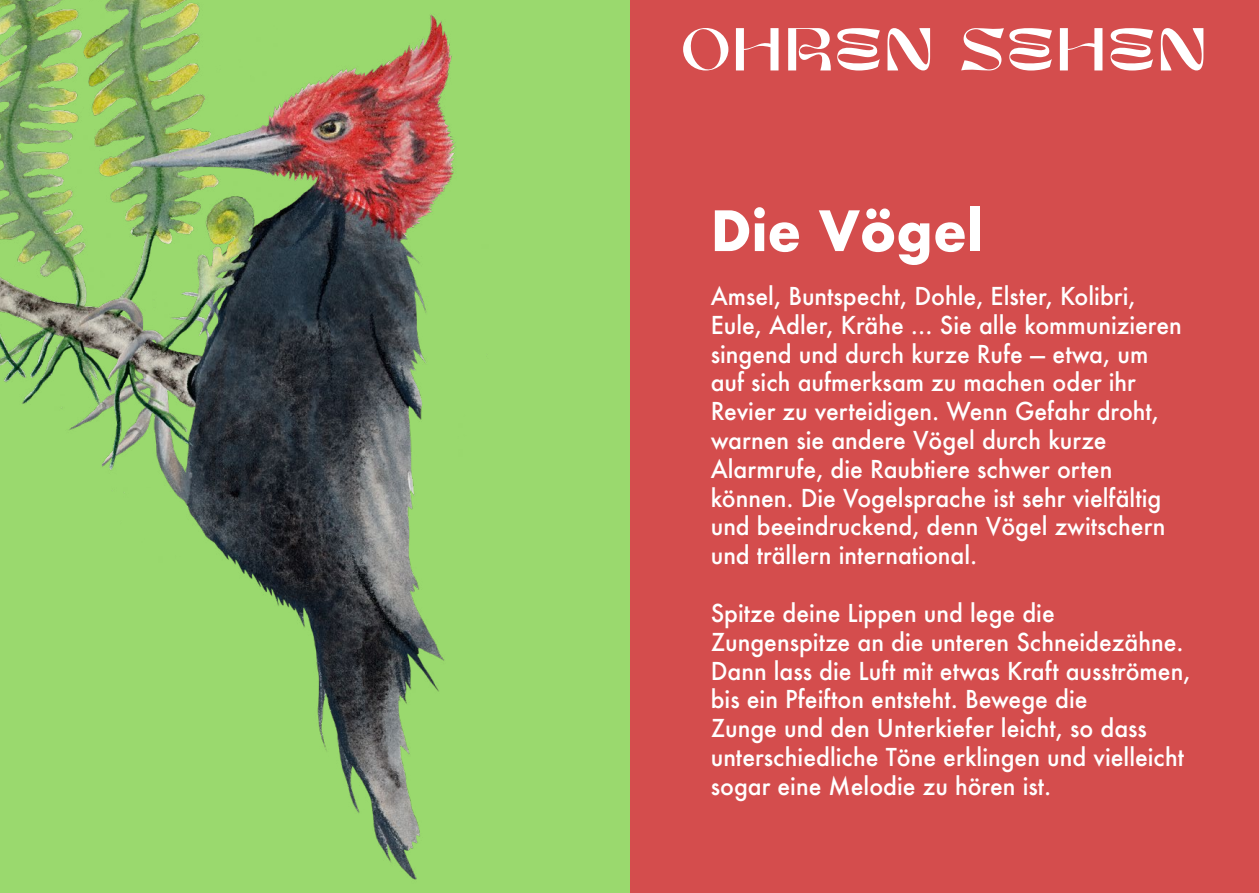
<style>
.page{position:relative;width:1259px;height:893px;background:#fff}
.page>*{position:absolute;margin:0;border:0;box-sizing:border-box;transform-origin:0 0}
.t1{font:60.6px "Moon Dream";color:#fff}
.t2{font:700 54px "Futura";color:#fff;scale:.96 1}
.t3{font:500 24px/28.8px "Futura";color:#fff;scale:.96 1}
</style>
<div class="page">
<div style="left:629px;top:0;width:630px;height:893px;background:#d44d4d"></div>
<div style="left:0;top:0;width:629px;height:893px;background:#9ad96e"></div>
<img style="left:0;top:0;width:456px;height:880px">
<h1 class="t1" style="left:680px;top:18px;width:529px">OHREN SEHEN</h1>
<h2 class="t2" style="left:711px;top:192px;width:285px">Die Vögel</h2>
<p class="t3" style="left:711px;top:281px;width:492px">Amsel, Buntspecht, Dohle, Elster, Kolibri, Eule, Adler, Krähe … Sie alle kommunizieren singend und durch kurze Rufe — etwa, um auf sich aufmerksam zu machen oder ihr Revier zu verteidigen. Wenn Gefahr droht, warnen sie andere Vögel durch kurze Alarmrufe, die Raubtiere schwer orten können. Die Vogelsprache ist sehr vielfältig und beeindruckend, denn Vögel zwitschern und trällern international.</p>
<p class="t3" style="left:711px;top:598px;width:501px">Spitze deine Lippen und lege die Zungenspitze an die unteren Schneidezähne.<br>Dann lass die Luft mit etwas Kraft ausströmen, bis ein Pfeifton entsteht. Bewege die<br>Zunge und den Unterkiefer leicht, so dass unterschiedliche Töne erklingen und vielleicht sogar eine Melodie zu hören ist.</p>
</div>
